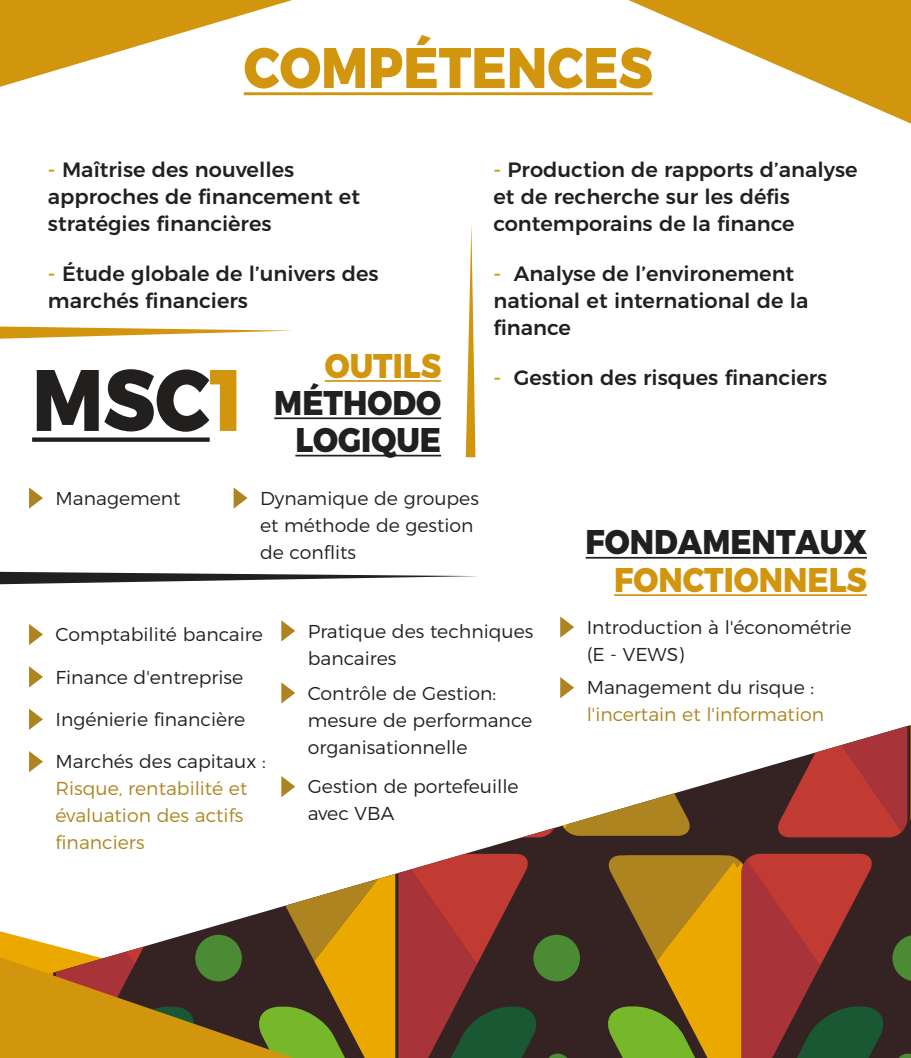
<style>
.page{position:relative;width:911px;height:1058px;background:#fff}
.page>*{position:absolute;margin:0;border:0;box-sizing:border-box;transform-origin:0 0}
.t1{font:800 86.8px "Montserrat";color:#221f1f;scale:.91 1}
.t2{font:800 57px "Montserrat";color:#d2950e;scale:.91 1}
.t3{font:800 34.2px/37.4px "Montserrat";color:#221f1f;text-align:right;scale:.91 1}
.t4{font:800 34.2px "Montserrat";color:#d2950e;scale:.91 1}
.t5{font:500 20.8px/27px "Montserrat";color:#221f1f}
.t6{font:300 18.6px/27px "Montserrat";color:#221f1f}
.t7{font:300 18.6px/27px "Montserrat";color:#ae8420}
.s1{color:#d2950e}
</style>
<div class="page">
<svg style="left:628px;top:0;width:282px;height:123px"></svg>
<svg style="left:32px;top:437px;width:178px;height:4px"></svg>
<svg style="left:0;top:0;width:292px;height:87px"></svg>
<hr style="left:325px;top:380px;width:116px;height:1px;background:#d2950e">
<hr style="left:274px;top:417px;width:167px;height:2px;background:#221f1f">
<hr style="left:295px;top:454px;width:146px;height:2px;background:#221f1f">
<hr style="left:244px;top:92px;width:408px;height:3px;background:#d2950e">
<svg style="left:0;top:725px;width:910px;height:332px"></svg>
<svg style="left:0;top:956px;width:293px;height:101px"></svg>
<svg style="left:29px;top:487px;width:14px;height:21px"></svg>
<svg style="left:233px;top:487px;width:14px;height:21px"></svg>
<hr style="left:585px;top:556px;width:281px;height:2px;background:#221f1f">
<hr style="left:614px;top:594px;width:252px;height:1px;background:#d2950e">
<svg style="left:29px;top:624px;width:14px;height:21px"></svg>
<svg style="left:281px;top:682px;width:14px;height:21px"></svg>
<svg style="left:29px;top:666px;width:14px;height:21px"></svg>
<svg style="left:29px;top:708px;width:14px;height:21px"></svg>
<svg style="left:281px;top:775px;width:14px;height:22px"></svg>
<svg style="left:29px;top:750px;width:14px;height:22px"></svg>
<svg style="left:560px;top:616px;width:14px;height:21px"></svg>
<svg style="left:281px;top:620px;width:14px;height:21px"></svg>
<svg style="left:560px;top:677px;width:14px;height:21px"></svg>
<svg style="left:0;top:571px;width:478px;height:13px"></svg>
<svg style="left:0;top:326px;width:292px;height:12px"></svg>
<svg style="left:465px;top:225px;width:10px;height:232px"></svg>
<h2 class="t2" style="left:244px;top:20px;width:450px">COMPÉTENCES</h2>
<p class="t5" style="left:48px;top:155px;width:313px"><span class="s1">-</span> Maîtrise des nouvelles approches de financement et stratégies financières</p>
<p class="t5" style="left:493px;top:155px;width:366px"><span class="s1">-</span> Production de rapports d’analyse et de recherche sur les défis contemporains de la finance</p>
<p class="t5" style="left:493px;top:258px;width:316px"><span class="s1">-</span> Analyse de l’environement national et international de la finance</p>
<p class="t5" style="left:493px;top:362px;width:335px"><span class="s1">-</span> Gestion des risques financiers</p>
<p class="t5" style="left:48px;top:258px;width:332px"><span class="s1">-</span> Étude globale de l’univers des marchés financiers</p>
<h3 class="t4" style="left:325px;top:337px;width:129px">OUTILS</h3>
<h3 class="t3" style="left:274px;top:381px;width:185px">MÉTHODO<br>LOGIQUE</h3>
<h1 class="t1" style="left:32px;top:328px;width:233px">MSC<span class="s1">1</span></h1>
<p class="t6" style="left:55px;top:483px;width:127px">Management</p>
<p class="t6" style="left:260px;top:483px;width:220px">Dynamique de groupes et méthode de gestion de conflits</p>
<p class="t6" style="left:55px;top:619px;width:209px">Comptabilité bancaire</p>
<p class="t6" style="left:55px;top:661px;width:189px">Finance d'entreprise</p>
<p class="t6" style="left:55px;top:704px;width:191px">Ingénierie financière</p>
<p class="t6" style="left:55px;top:746px;width:212px">Marchés des capitaux :</p>
<p class="t7" style="left:55px;top:773px;width:193px">Risque, rentabilité et évaluation des actifs financiers</p>
<p class="t6" style="left:308px;top:615px;width:227px">Pratique des techniques bancaires</p>
<p class="t6" style="left:308px;top:677px;width:226px">Contrôle de Gestion: mesure de performance organisationnelle</p>
<p class="t6" style="left:308px;top:771px;width:212px">Gestion de portefeuille avec VBA</p>
<h3 class="t3" style="left:585px;top:520px;width:311px">FONDAMENTAUX</h3>
<h3 class="t4" style="left:614px;top:551px;width:279px">FONCTIONNELS</h3>
<p class="t6" style="left:586px;top:612px;width:266px">Introduction à l'économétrie (E - VEWS)</p>
<p class="t6" style="left:586px;top:672px;width:229px">Management du risque :</p>
<p class="t7" style="left:586px;top:699px;width:239px">l'incertain et l'information</p>
</div>
